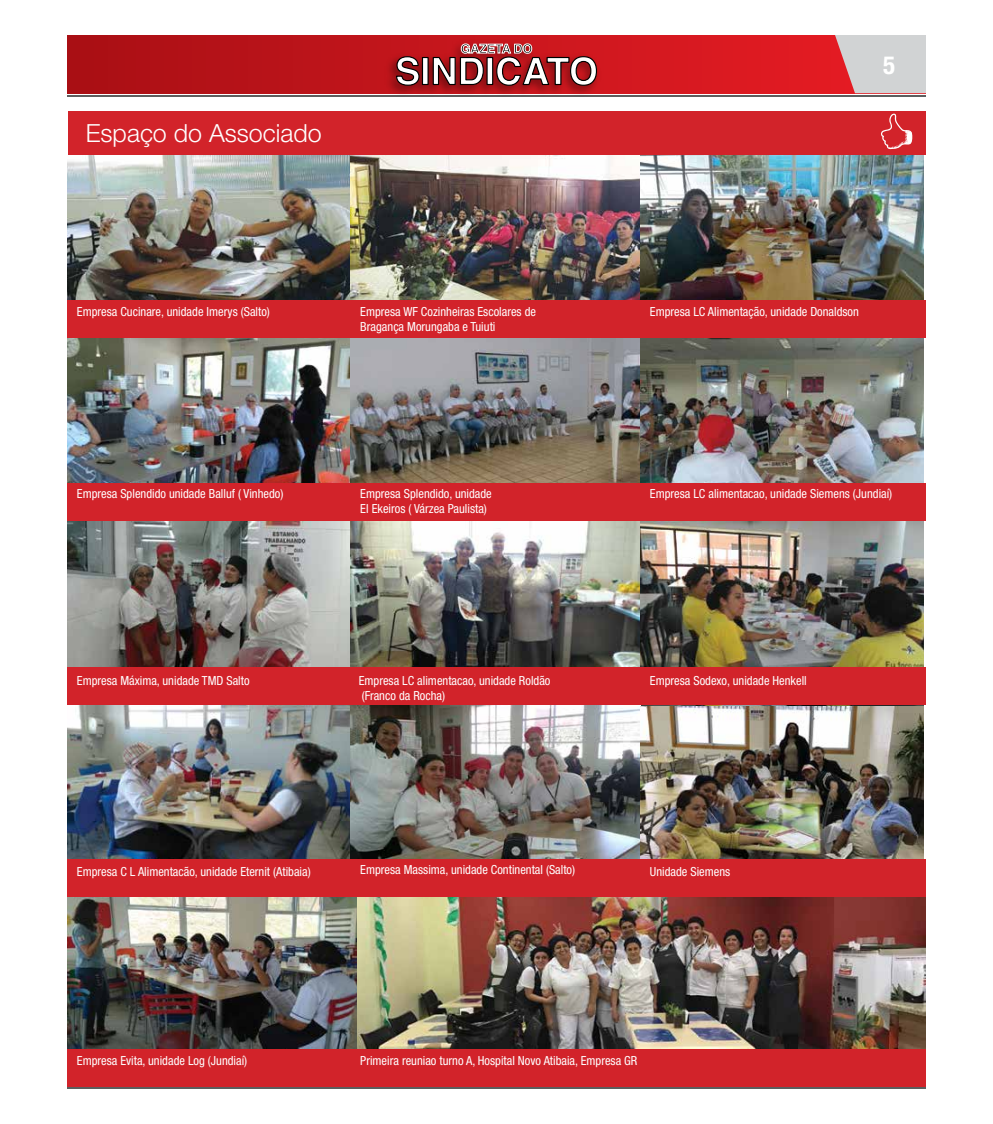
<style>
.page{position:relative;width:993px;height:1124px;background:#fff}
.page>*{position:absolute;margin:0;border:0;box-sizing:border-box;transform-origin:0 0}
.t1{font:300 25px "Helvetica Neue LT Std";color:#fff}
.t2{font:700 condensed 25px "Helvetica Neue LT Std";color:#fff}
.t3{font:condensed 12.5px/15px "Helvetica Neue LT Pro";color:#fff}
</style>
<div class="page">
<hr style="left:67px;top:1086px;width:858px;height:2px;background:#5d5e5e">
<svg style="left:67px;top:35px;width:762px;height:58px;background:#c4151b"></svg>
<hr style="left:67px;top:95px;width:858px;height:2px;background:#5d5e5e">
<img style="left:382px;top:36px;width:222px;height:58px">
<svg style="left:395px;top:56px;width:25px;height:30px"></svg>
<div style="left:422px;top:57px;width:6px;height:27px;background:#fff"></div>
<div style="left:422px;top:57px;width:6px;height:28px;border:1px solid #000"></div>
<svg style="left:432px;top:43px;width:165px;height:43px"></svg>
<svg style="left:829px;top:35px;width:96px;height:58px;background:#d3b4b6"></svg>
<img style="left:357px;top:896px;width:568px;height:152px">
<img style="left:67px;top:154px;width:290px;height:704px">
<img style="left:351px;top:154px;width:572px;height:145px">
<img style="left:351px;top:337px;width:289px;height:145px">
<img style="left:640px;top:337px;width:283px;height:184px">
<img style="left:351px;top:521px;width:572px;height:146px">
<img style="left:351px;top:705px;width:289px;height:153px">
<img style="left:640px;top:706px;width:283px;height:152px">
<img style="left:67px;top:896px;width:290px;height:152px">
<div style="left:67px;top:299px;width:291px;height:38px;background:#d2232a"></div>
<div style="left:351px;top:299px;width:291px;height:38px;background:#d2232a"></div>
<div style="left:640px;top:299px;width:285px;height:38px;background:#d2232a"></div>
<div style="left:67px;top:482px;width:291px;height:38px;background:#d2232a"></div>
<div style="left:351px;top:482px;width:291px;height:38px;background:#d2232a"></div>
<div style="left:640px;top:482px;width:285px;height:38px;background:#d2232a"></div>
<div style="left:67px;top:667px;width:291px;height:38px;background:#d2232a"></div>
<div style="left:351px;top:667px;width:291px;height:38px;background:#d2232a"></div>
<div style="left:640px;top:667px;width:285px;height:38px;background:#d2232a"></div>
<div style="left:67px;top:858px;width:291px;height:38px;background:#d2232a"></div>
<div style="left:351px;top:858px;width:291px;height:38px;background:#d2232a"></div>
<div style="left:640px;top:858px;width:285px;height:38px;background:#d2232a"></div>
<div style="left:67px;top:1048px;width:291px;height:38px;background:#d2232a"></div>
<div style="left:351px;top:1048px;width:291px;height:38px;background:#d2232a"></div>
<div style="left:640px;top:1048px;width:285px;height:38px;background:#d2232a"></div>
<div style="left:68px;top:111px;width:857px;height:43px;background:#d2232a"></div>
<svg style="left:881px;top:113px;width:31px;height:36px"></svg>
<h1 class="t1" style="left:86px;top:118px;width:237px">Espaço do Associado</h1>
<h1 class="t2" style="left:882px;top:50px;width:13px">5</h1>
<p class="t3" style="left:77px;top:303px;width:194px">Empresa Cucinare, unidade Imerys (Salto)</p>
<p class="t3" style="left:360px;top:303px;width:177px">Empresa WF Cozinheiras Escolares de<br>Bragança Morungaba e Tuiuti</p>
<p class="t3" style="left:649px;top:303px;width:210px">Empresa LC Alimentação, unidade Donaldson</p>
<p class="t3" style="left:77px;top:486px;width:208px">Empresa Splendido unidade Balluf ( Vinhedo)</p>
<p class="t3" style="left:360px;top:486px;width:133px">Empresa Splendido, unidade<br>El Ekeiros ( Várzea Paulista)</p>
<p class="t3" style="left:649px;top:486px;width:244px">Empresa LC alimentacao, unidade Siemens (Jundiaí)</p>
<p class="t3" style="left:77px;top:672px;width:174px">Empresa Máxima, unidade TMD Salto</p>
<p class="t3" style="left:358px;top:672px;width:193px">Empresa LC alimentacao, unidade Roldão (Franco da Rocha)</p>
<p class="t3" style="left:649px;top:672px;width:158px">Empresa Sodexo, unidade Henkell</p>
<p class="t3" style="left:77px;top:863px;width:235px">Empresa C L Alimentacão, unidade Eternit (Atibaia)</p>
<p class="t3" style="left:360px;top:861px;width:216px">Empresa Massima, unidade Continental (Salto)</p>
<p class="t3" style="left:649px;top:863px;width:82px">Unidade Siemens</p>
<p class="t3" style="left:77px;top:1052px;width:172px">Empresa Evita, unidade Log (Jundiaí)</p>
<p class="t3" style="left:360px;top:1052px;width:278px">Primeira reuniao turno A, Hospital Novo Atibaia, Empresa GR</p>
</div>
